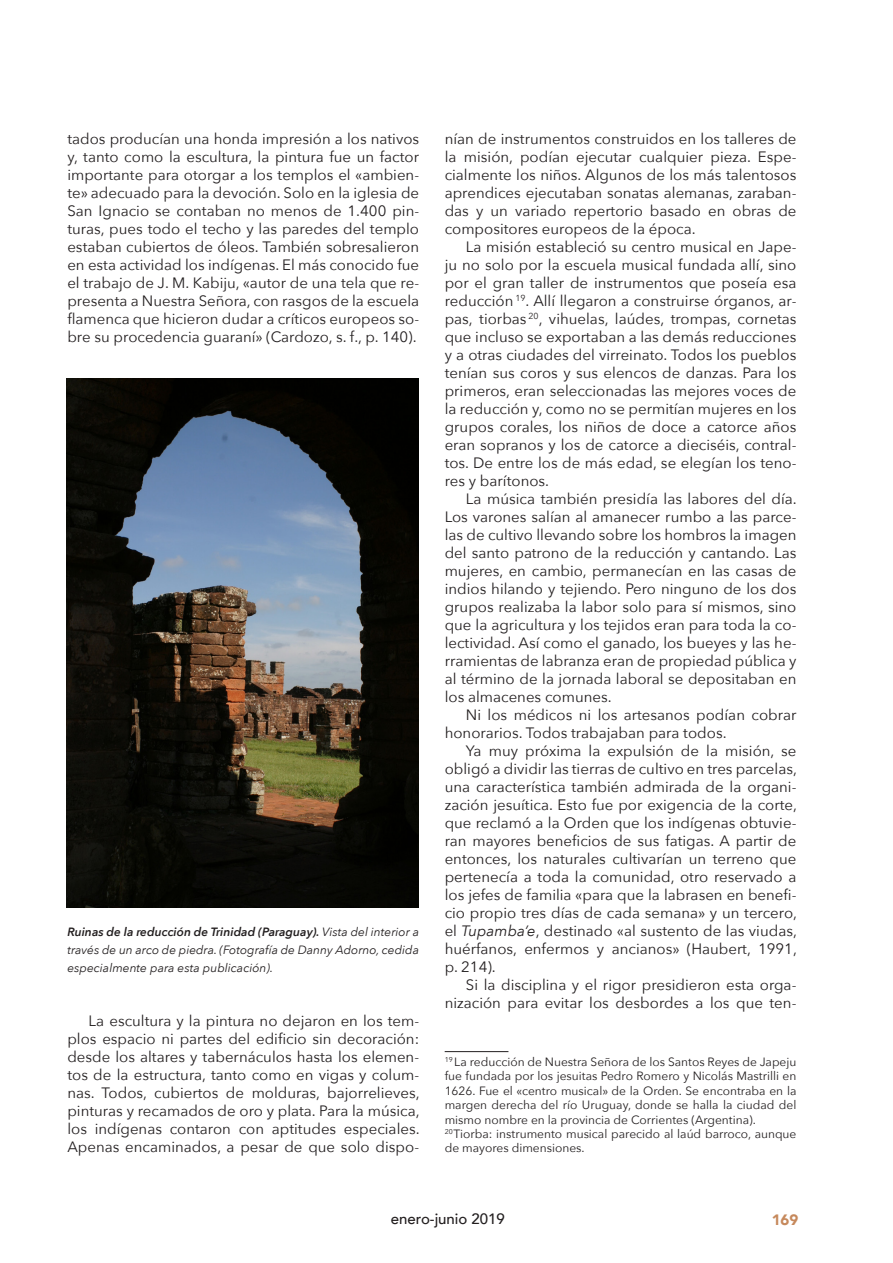
<style>
.page{position:relative;width:893px;height:1263px;background:#fff}
.page>*{position:absolute;margin:0;border:0;box-sizing:border-box;transform-origin:0 0}
.t1{font:15px/18px "Avenir Next";color:#231f20;text-align:justify}
.t2{font:500 15px "Avenir";color:#231f20}
.t3{font:900 15px "Avenir";color:#c6895c}
.Nota_al_pie{font:12px/14.4px "Avenir Next";color:#231f20;text-align:justify}
.t4{font:italic 12px/18px "Avenir Next";color:#231f20;text-align:justify}
.s1{font-weight:600}
.s2{font-style:italic}
</style>
<div class="page">
<hr style="left:445px;top:1051px;width:63px;height:1px;background:#231f20">
<img style="left:67px;top:378px;width:352px;height:530px">
<p class="t1" style="left:67px;top:129px;width:353px">tados producían una honda impresión a los nativos y, tanto como la escultura, la pintura fue un factor importante para otorgar a los templos el «ambien&shy;te» adecuado para la devoción. Solo en la iglesia de San Ignacio se contaban no menos de 1.400 pin&shy;turas, pues todo el techo y las paredes del templo estaban cubiertos de óleos. También sobresalieron en esta actividad los indígenas. El más conocido fue el trabajo de J. M. Kabiju, «autor de una tela que re&shy;presenta a Nuestra Señora, con rasgos de la escuela flamenca que hicieron dudar a críticos europeos so&shy;bre su procedencia guaraní» (Cardozo, s. f., p. 140).</p>
<p class="t4" style="left:67px;top:922px;width:353px"><span class="s1">Ruinas de la reducción de Trinidad (Paraguay).</span> Vista del interior a través de un arco de piedra. (Fotografía de Danny Adorno, cedida especialmente para esta publicación).</p>
<p class="t1" style="left:67px;top:1011px;width:354px;text-indent:21px">La escultura y la pintura no dejaron en los tem&shy;plos espacio ni partes del edificio sin decoración: desde los altares y tabernáculos hasta los elemen&shy;tos de la estructura, tanto como en vigas y colum&shy;nas. Todos, cubiertos de molduras, bajorrelieves, pinturas y recamados de oro y plata. Para la música, los indígenas contaron con aptitudes especiales.<br>Apenas encaminados, a pesar de que solo dispo-</p>
<p class="t1" style="left:445px;top:129px;width:353px">nían de instrumentos construidos en los talleres de la misión, podían ejecutar cualquier pieza. Espe&shy;cialmente los niños. Algunos de los más talentosos aprendices ejecutaban sonatas alemanas, zaraban&shy;das y un variado repertorio basado en obras de compositores europeos de la época.</p>
<p class="t1" style="left:445px;top:237px;width:353px;text-indent:21px">La misión estableció su centro musical en Jape&shy;ju no solo por la escuela musical fundada allí, sino por el gran taller de instrumentos que poseía esa reducción <sup>19</sup>. Allí llegaron a construirse órganos, ar&shy;pas, tiorbas <sup>20</sup>, vihuelas, laúdes, trompas, cornetas que incluso se exportaban a las demás reducciones y a otras ciudades del virreinato. Todos los pueblos tenían sus coros y sus elencos de danzas. Para los primeros, eran seleccionadas las mejores voces de la reducción y, como no se permitían mujeres en los grupos corales, los niños de doce a catorce años eran sopranos y los de catorce a dieciséis, contral&shy;tos. De entre los de más edad, se elegían los teno&shy;res y barítonos.</p>
<p class="t1" style="left:445px;top:489px;width:354px;text-indent:21px">La música también presidía las labores del día.<br>Los varones salían al amanecer rumbo a las parce&shy;las de cultivo llevando sobre los hombros la imagen del santo patrono de la reducción y cantando. Las mujeres, en cambio, permanecían en las casas de indios hilando y tejiendo. Pero ninguno de los dos grupos realizaba la labor solo para sí mismos, sino que la agricultura y los tejidos eran para toda la co&shy;lectividad. Así como el ganado, los bueyes y las he&shy;rramientas de labranza eran de propiedad pública y al término de la jornada laboral se depositaban en los almacenes comunes.</p>
<p class="t1" style="left:445px;top:705px;width:353px;text-indent:21px">Ni los médicos ni los artesanos podían cobrar honorarios. Todos trabajaban para todos.</p>
<p class="t1" style="left:445px;top:741px;width:354px;text-indent:21px">Ya muy próxima la expulsión de la misión, se obligó a dividir las tierras de cultivo en tres parcelas, una característica también admirada de la organi&shy;zación jesuítica. Esto fue por exigencia de la corte, que reclamó a la Orden que los indígenas obtuvie&shy;ran mayores beneficios de sus fatigas. A partir de entonces, los naturales cultivarían un terreno que pertenecía a toda la comunidad, otro reservado a los jefes de familia «para que la labrasen en benefi&shy;cio propio tres días de cada semana» y un tercero, el <span class="s2">Tupamba’e</span>, destinado «al sustento de las viudas, huérfanos, enfermos y ancianos» (Haubert, 1991, p. 214).</p>
<p class="t1" style="left:445px;top:975px;width:353px;text-align:right">Si la disciplina y el rigor presidieron esta orga&shy;nización para evitar los desbordes a los que ten-</p>
<p class="Nota_al_pie" style="left:445px;top:1054px;width:353px"><sup>19</sup> La reducción de Nuestra Señora de los Santos Reyes de Japeju fue fundada por los jesuitas Pedro Romero y Nicolás Mastrilli en 1626. Fue el «centro musical» de la Orden. Se encontraba en la margen derecha del río Uruguay, donde se halla la ciudad del mismo nombre en la provincia de Corrientes (Argentina).</p>
<p class="Nota_al_pie" style="left:445px;top:1126px;width:353px"><sup>20</sup>Tiorba: instrumento musical parecido al laúd barroco, aunque de mayores dimensiones.</p>
<p class="t2" style="left:391px;top:1206px;width:116px">enero-junio 2019</p>
<p class="t3" style="left:772px;top:1206px;width:28px">169</p>
</div>
